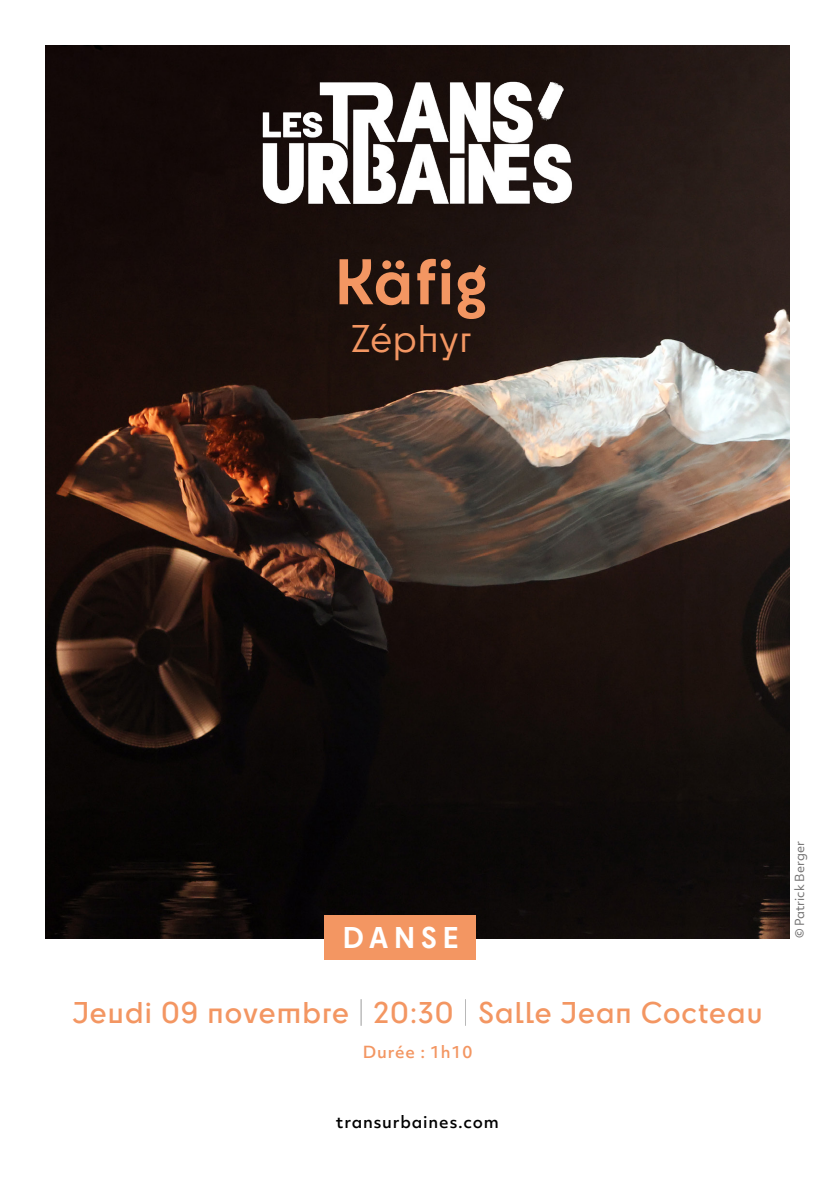
<style>
.page{position:relative;width:840px;height:1191px;background:#fff}
.page>*{position:absolute;margin:0;border:0;box-sizing:border-box;transform-origin:0 0}
.t1{font:700 60px "Cy";letter-spacing:.025em;color:#f39662}
.t2{font:36px "Cy";letter-spacing:.025em;color:#f39662}
.t3{font:600 28px "Cy";letter-spacing:.04em;color:#f39662}
.t4{font:700 28px "Cy";letter-spacing:.21em;color:#fff}
.t5{font:500 16px "Objektiv Mk 2";letter-spacing:.05em;color:#000}
.t6{font:500 16px "Objektiv Mk 2";letter-spacing:.05em;color:#f39662}
.t7{font:12px "Objektiv Mk 2";color:#706f6f}
.s1{font-weight:100;color:#000}
</style>
<div class="page">
<img style="left:46px;top:45px;width:742px;height:893px">
<div style="left:324px;top:915px;width:151px;height:45px;background:#f39662"></div>
<img style="left:263px;top:81px;width:312px;height:123px">
<h1 class="t1" style="left:335px;top:236px;width:153px">Käfig</h1>
<p class="t2" style="left:351px;top:313px;width:121px">Zéphyr</p>
<p class="t4" style="left:342px;top:916px;width:117px">DANSE</p>
<p class="t3" style="left:73px;top:992px;width:690px">Jeudi 09 novembre <span class="s1">|</span> 20:30 <span class="s1">|</span> Salle Jean Cocteau</p>
<p class="t6" style="left:362px;top:1041px;width:111px">Durée : 1h10</p>
<p class="t5" style="left:336px;top:1110px;width:164px">transurbaines.com</p>
<p class="t7" style="left:791px;top:938px;width:99px;rotate:-90deg">© Patrick Berger</p>
</div>
